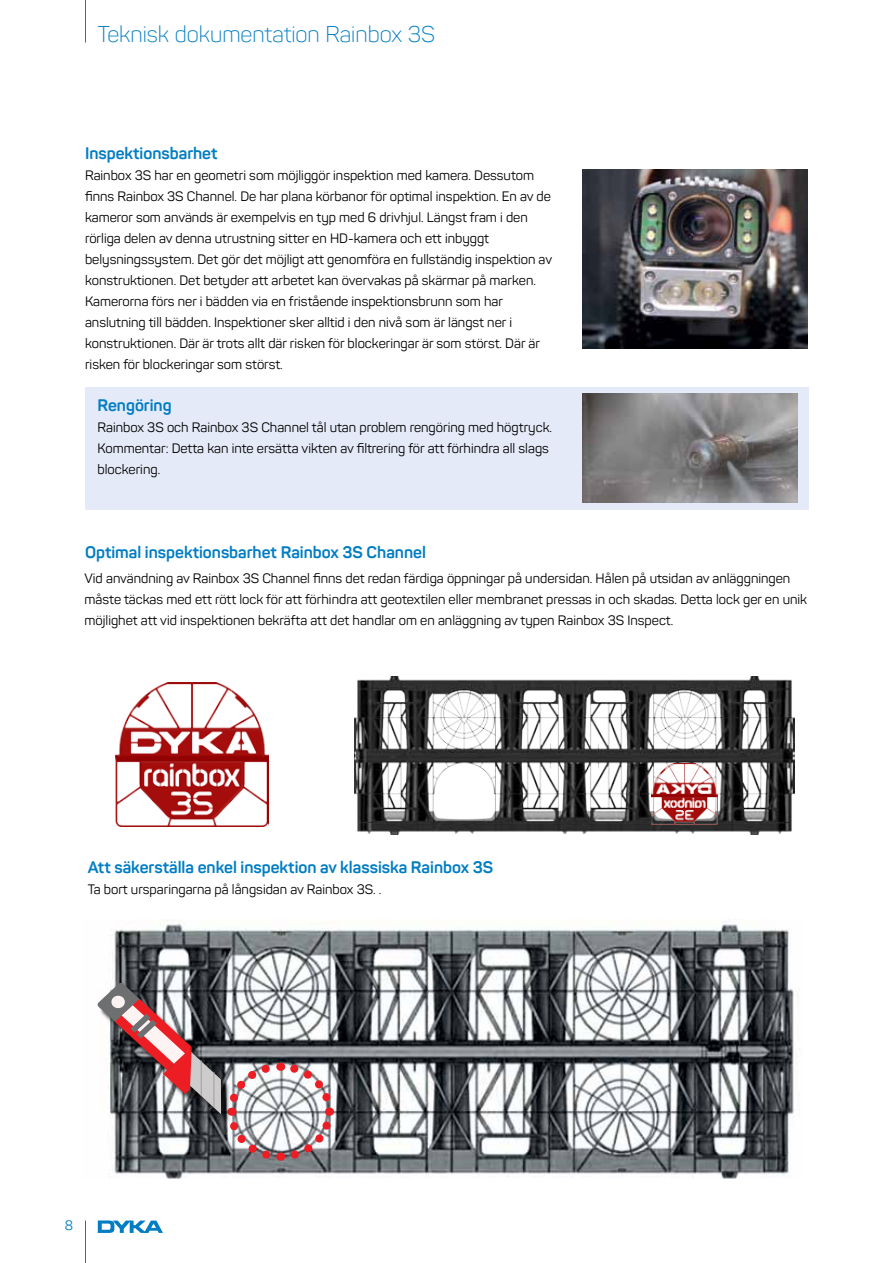
<style>
.page{position:relative;width:893px;height:1263px;background:#fff}
.page>*{position:absolute;margin:0;border:0;box-sizing:border-box;transform-origin:0 0}
.t1{font:300 22.5px "Panton";color:#007dc3}
.t2{font:700 16.5px "Panton";color:#007dc3}
.t3{font:13.5px/21px "Panton";color:#000}
.t4{font:13.5px "Panton";color:#007dc3}
</style>
<div class="page">
<div style="left:85px;top:387px;width:723px;height:122px;background:#e4eaf7"></div>
<img style="left:583px;top:169px;width:225px;height:179px">
<img style="left:583px;top:393px;width:215px;height:109px">
<hr style="left:85px;top:1220px;width:1px;height:43px;background:#007dc3">
<svg style="left:98px;top:1220px;width:65px;height:13px"></svg>
<hr style="left:85px;top:0;width:1px;height:43px;background:#007dc3">
<img style="left:109px;top:919px;width:690px;height:260px">
<svg style="left:97px;top:983px;width:241px;height:182px"></svg>
<hr style="left:214px;top:1072px;width:1px;height:35px;background:#9d9fa2">
<hr style="left:201px;top:1060px;width:1px;height:36px;background:#9d9fa2">
<img style="left:355px;top:676px;width:439px;height:159px">
<img style="left:651px;top:763px;width:66px;height:62px">
<img style="left:116px;top:682px;width:152px;height:144px">
<h1 class="t1" style="left:98px;top:21px;width:339px">Teknisk dokumentation Rainbox 3S</h1>
<p class="t2" style="left:85px;top:143px;width:134px">Inspektionsbarhet</p>
<p class="t3" style="left:85px;top:165px;width:469px">Rainbox 3S har en geometri som möjliggör inspektion med kamera. Dessutom finns Rainbox 3S Channel. De har plana körbanor för optimal inspektion. En av de kameror som används är exempelvis en typ med 6 drivhjul. Längst fram i den rörliga delen av denna utrustning sitter en HD-kamera och ett inbyggt belysningssystem. Det gör det möjligt att genomföra en fullständig inspektion av konstruktionen. Det betyder att arbetet kan övervakas på skärmar på marken.<br>Kamerorna förs ner i bädden via en fristående inspektionsbrunn som har anslutning till bädden. Inspektioner sker alltid i den nivå som är längst ner i konstruktionen. Där är trots allt där risken för blockeringar är som störst. Där är risken för blockeringar som störst.</p>
<p class="t2" style="left:97px;top:395px;width:76px">Rengöring</p>
<p class="t3" style="left:97px;top:417px;width:456px">Rainbox 3S och Rainbox 3S Channel tål utan problem rengöring med högtryck.<br>Kommentar: Detta kan inte ersätta vikten av filtrering för att förhindra all slags blockering.</p>
<p class="t2" style="left:85px;top:542px;width:342px">Optimal inspektionsbarhet Rainbox 3S Channel</p>
<p class="t3" style="left:85px;top:568px;width:724px">Vid användning av Rainbox 3S Channel finns det redan färdiga öppningar på undersidan. Hålen på utsidan av anläggningen måste täckas med ett rött lock för att förhindra att geotextilen eller membranet pressas in och skadas. Detta lock ger en unik möjlighet att vid inspektionen bekräfta att det handlar om en anläggning av typen Rainbox 3S Inspect.</p>
<p class="t2" style="left:88px;top:857px;width:407px">Att säkerställa enkel inspektion av klassiska Rainbox 3S</p>
<p class="t3" style="left:88px;top:879px;width:295px">Ta bort ursparingarna på långsidan av Rainbox 3S. .</p>
<p class="t4" style="left:65px;top:1217px;width:10px">8</p>
</div>
